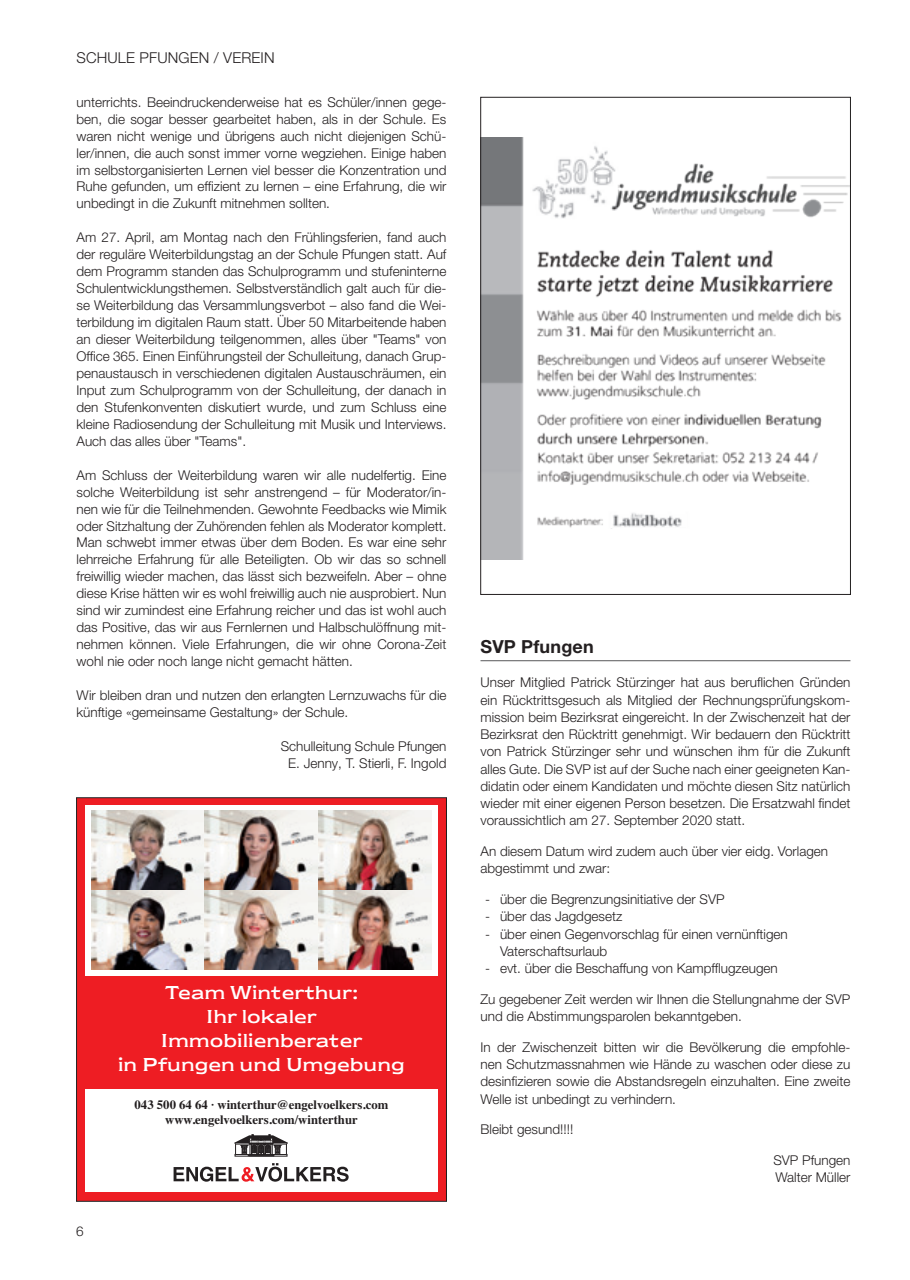
<style>
.page{position:relative;width:910px;height:1280px;background:#fff}
.page>*{position:absolute;margin:0;border:0;box-sizing:border-box;transform-origin:0 0}
.t1{font:19.5px/24px "Newtext EFML";color:#fff;text-align:center}
.Untertitel{font:700 18px "Helvetica Neue LT Pro";letter-spacing:.01em;color:#231f20}
.Rubriktitel_links{font:300 15px "Helvetica Neue LT Pro";letter-spacing:.01em;color:#231f20}
.Grundschrift{font:300 13.5px/17px "Helvetica Neue LT Pro";color:#231f20;text-align:justify}
.Pagina{font:300 13.5px "Helvetica Neue LT Pro";color:#231f20}
.t2{font:700 12.75px/15px "Times";color:#231f20;text-align:center}
</style>
<div class="page">
<div style="left:77px;top:798px;width:369px;height:402px;background:#ee1d23"></div>
<div style="left:85px;top:1090px;width:353px;height:102px;background:#fff"></div>
<svg style="left:174px;top:1163px;width:175px;height:19px"></svg>
<svg style="left:234px;top:1134px;width:54px;height:23px"></svg>
<div style="left:85px;top:805px;width:353px;height:170px;background:#fff"></div>
<img style="left:92px;top:810px;width:113px;height:80px">
<img style="left:92px;top:890px;width:113px;height:80px">
<img style="left:205px;top:810px;width:113px;height:80px">
<img style="left:205px;top:890px;width:113px;height:80px">
<img style="left:318px;top:810px;width:113px;height:80px">
<img style="left:318px;top:890px;width:113px;height:80px">
<div style="left:76px;top:797px;width:371px;height:404px;border:1px solid #231f20"></div>
<img style="left:482px;top:138px;width:367px;height:421px">
<hr style="left:480px;top:660px;width:370px;height:1px;background:#57585a">
<p class="Rubriktitel_links" style="left:77px;top:48px;width:200px">SCHULE PFUNGEN / VEREIN</p>
<p class="Grundschrift" style="left:77px;top:93px;width:371px">unterrichts. Beeindruckenderweise hat es Schüler/innen gege&shy;ben, die sogar besser gearbeitet haben, als in der Schule. Es waren nicht wenige und übrigens auch nicht diejenigen Schü&shy;ler/innen, die auch sonst immer vorne wegziehen. Einige haben im selbstorganisierten Lernen viel besser die Konzentration und Ruhe gefunden, um effizient zu lernen – eine Erfahrung, die wir unbedingt in die Zukunft mitnehmen sollten.</p>
<p class="Grundschrift" style="left:77px;top:229px;width:371px">Am 27. April, am Montag nach den Frühlingsferien, fand auch der reguläre Weiterbildungstag an der Schule Pfungen statt. Auf dem Programm standen das Schulprogramm und stufeninterne Schulentwicklungsthemen. Selbstverständlich galt auch für die&shy;se Weiterbildung das Versammlungsverbot – also fand die Wei&shy;terbildung im digitalen Raum statt. Über 50 Mitarbeitende haben an dieser Weiterbildung teilgenommen, alles über "Teams" von Office 365. Einen Einführungsteil der Schulleitung, danach Grup&shy;penaustausch in verschiedenen digitalen Austauschräumen, ein Input zum Schulprogramm von der Schulleitung, der danach in den Stufenkonventen diskutiert wurde, und zum Schluss eine kleine Radiosendung der Schulleitung mit Musik und Interviews.<br>Auch das alles über "Teams".</p>
<p class="Grundschrift" style="left:77px;top:466px;width:371px">Am Schluss der Weiterbildung waren wir alle nudelfertig. Eine solche Weiterbildung ist sehr anstrengend – für Moderator/in&shy;nen wie für die Teilnehmenden. Gewohnte Feedbacks wie Mimik oder Sitzhaltung der Zuhörenden fehlen als Moderator komplett.<br>Man schwebt immer etwas über dem Boden. Es war eine sehr lehrreiche Erfahrung für alle Beteiligten. Ob wir das so schnell freiwillig wieder machen, das lässt sich bezweifeln. Aber – ohne diese Krise hätten wir es wohl freiwillig auch nie ausprobiert. Nun sind wir zumindest eine Erfahrung reicher und das ist wohl auch das Positive, das wir aus Fernlernen und Halbschulöffnung mit&shy;nehmen können. Viele Erfahrungen, die wir ohne Corona-Zeit wohl nie oder noch lange nicht gemacht hätten.</p>
<p class="Grundschrift" style="left:77px;top:686px;width:371px">Wir bleiben dran und nutzen den erlangten Lernzuwachs für die künftige «gemeinsame Gestaltung» der Schule.</p>
<p class="Grundschrift" style="left:281px;top:737px;width:167px">Schulleitung Schule Pfungen</p>
<p class="Grundschrift" style="left:288px;top:754px;width:160px">E. Jenny, T. Stierli, F. Ingold</p>
<p class="t1" style="left:118px;top:980px;width:288px">Team Winterthur:<br>Ihr lokaler<br>Immobilienberater<br>in Pfungen und Umgebung</p>
<p class="t2" style="left:135px;top:1096px;width:255px">043 500 64 64 · winterthur@engelvoelkers.com www.engelvoelkers.com/winterthur</p>
<p class="Pagina" style="left:76px;top:1222px;width:9px">6</p>
<p class="Untertitel" style="left:480px;top:635px;width:115px">SVP Pfungen</p>
<p class="Grundschrift" style="left:480px;top:674px;width:371px">Unser Mitglied Patrick Stürzinger hat aus beruflichen Gründen ein Rücktrittsgesuch als Mitglied der Rechnungsprüfungskom&shy;mission beim Bezirksrat eingereicht. In der Zwischenzeit hat der Bezirksrat den Rücktritt genehmigt. Wir bedauern den Rücktritt von Patrick Stürzinger sehr und wünschen ihm für die Zukunft alles Gute. Die SVP ist auf der Suche nach einer geeigneten Kan&shy;didatin oder einem Kandidaten und möchte diesen Sitz natürlich wieder mit einer eigenen Person besetzen. Die Ersatzwahl findet voraussichtlich am 27. September 2020 statt.</p>
<p class="Grundschrift" style="left:480px;top:842px;width:349px">An diesem Datum wird zudem auch über vier eidg. Vorlagen</p>
<p class="Grundschrift" style="left:480px;top:860px;width:131px">abgestimmt und zwar:</p>
<p class="Grundschrift" style="left:485px;top:890px;width:241px">- über die Begrenzungsinitiative der SVP</p>
<p class="Grundschrift" style="left:485px;top:908px;width:139px">- über das Jagdgesetz</p>
<p class="Grundschrift" style="left:485px;top:925px;width:304px">- über einen Gegenvorschlag für einen vernünftigen</p>
<p class="Grundschrift" style="left:500px;top:942px;width:109px">Vaterschaftsurlaub</p>
<p class="Grundschrift" style="left:485px;top:959px;width:294px">- evt. über die Beschaffung von Kampfflugzeugen</p>
<p class="Grundschrift" style="left:480px;top:990px;width:371px">Zu gegebener Zeit werden wir Ihnen die Stellungnahme der SVP und die Abstimmungsparolen bekanntgeben.</p>
<p class="Grundschrift" style="left:480px;top:1038px;width:371px">In der Zwischenzeit bitten wir die Bevölkerung die empfohle&shy;nen Schutzmassnahmen wie Hände zu waschen oder diese zu desinfizieren sowie die Abstandsregeln einzuhalten. Eine zweite Welle ist unbedingt zu verhindern.</p>
<p class="Grundschrift" style="left:480px;top:1121px;width:94px">Bleibt gesund!!!!</p>
<p class="Grundschrift" style="left:773px;top:1151px;width:79px">SVP Pfungen</p>
<p class="Grundschrift" style="left:775px;top:1169px;width:77px">Walter Müller</p>
</div>
